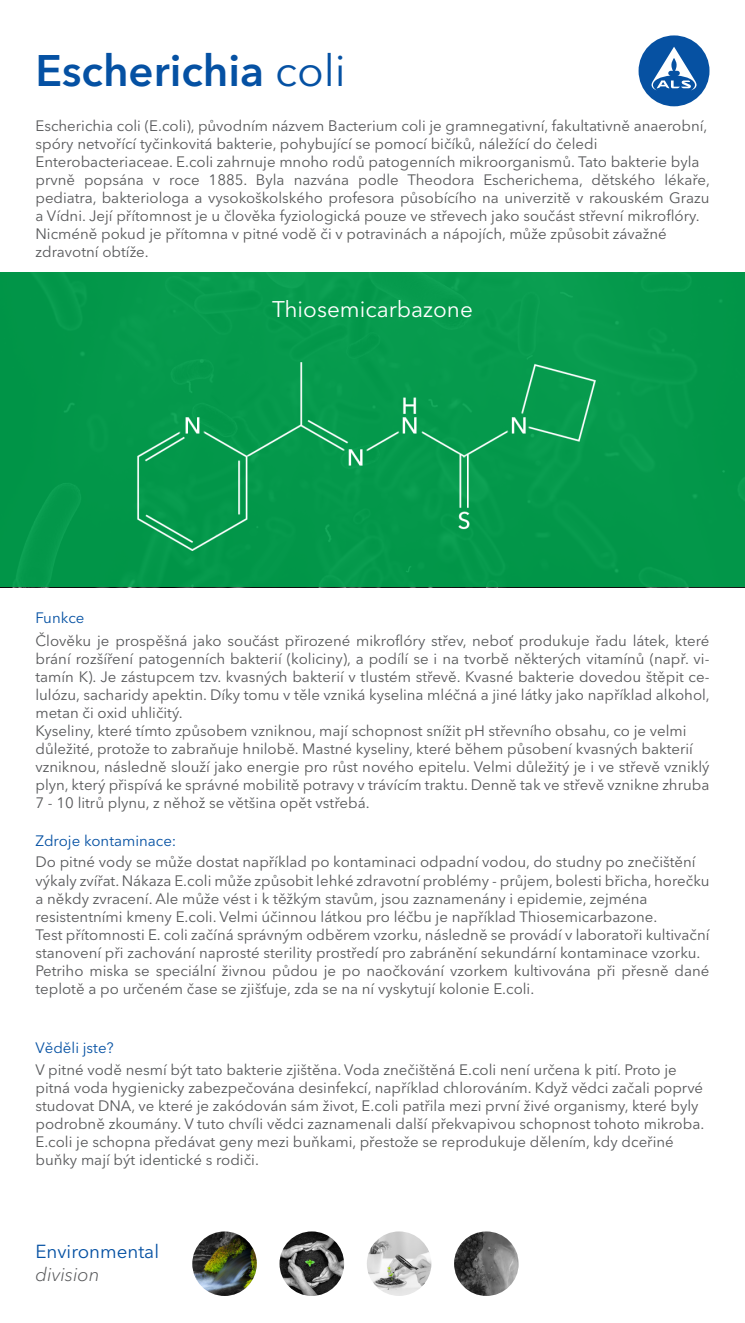
<style>
.page{position:relative;width:745px;height:1323px;background:#fff}
.page>*{position:absolute;margin:0;border:0;box-sizing:border-box;transform-origin:0 0}
.t1{font:600 43.75px "Avenir Next LT Pro";color:#0551a3}
.t2{font:22.5px "Avenir Next LT Pro";color:#fff}
.t3{font:18.75px "Avenir Next LT Pro";color:#0551a3}
.t4{font:italic 300 18.75px "Avenir Next LT Pro";color:#57585a}
.t5{font:15px/18px "Avenir Next LT Pro";color:#57585a;text-align:justify}
.t6{font:15px "Avenir Next LT Pro";color:#0551a3}
.s1{font-weight:400}
</style>
<div class="page">
<div style="left:638px;top:35px;width:71px;height:71px;background:#0651a2;border-radius:50%"></div>
<svg style="left:651px;top:47px;width:45px;height:43px"></svg>
<img style="left:192px;top:1231px;width:65px;height:65px;border-radius:32px">
<img style="left:279px;top:1231px;width:65px;height:65px;border-radius:32px">
<img style="left:366px;top:1231px;width:65px;height:65px;border-radius:32px">
<img style="left:454px;top:1231px;width:64px;height:65px;border-radius:32px">
<div style="left:0;top:273px;width:744px;height:314px;background:#04984b"></div>
<img style="left:36px;top:352px;width:660px;height:215px">
<p class="t1" style="left:35px;top:44px;width:311px">Escherichia <span class="s1">coli</span></p>
<p class="t5" style="left:35px;top:117px;width:673px">Escherichia coli (E.coli), původním názvem Bacterium coli je gramnegativní, fakultativně anaerobní,</p>
<p class="t5" style="left:35px;top:135px;width:563px">spóry netvořící tyčinkovitá bakterie, pohybující se pomocí bičíků, náležící do čeledi</p>
<p class="t5" style="left:35px;top:153px;width:665px">Enterobacteriaceae. E.coli zahrnuje mnoho rodů patogenních mikroorganismů. Tato bakterie byla</p>
<p class="t5" style="left:35px;top:171px;width:675px">prvně popsána v roce 1885. Byla nazvána podle Theodora Escherichema, dětského lékaře, pediatra, bakteriologa a vysokoškolského profesora působícího na univerzitě v rakouském Grazu a Vídni. Její přítomnost je u člověka fyziologická pouze ve střevech jako součást střevní mikroflóry.</p>
<p class="t5" style="left:35px;top:225px;width:632px">Nicméně pokud je přítomna v pitné vodě či v potravinách a nápojích, může způsobit závažné</p>
<p class="t5" style="left:35px;top:243px;width:115px">zdravotní obtíže.</p>
<p class="t6" style="left:35px;top:608px;width:50px">Funkce</p>
<p class="t2" style="left:272px;top:295px;width:202px">Thiosemicarbazone</p>
<p class="t5" style="left:35px;top:631px;width:675px">Člověku je prospěšná jako součást přirozené mikroflóry střev, neboť produkuje řadu látek, které brání rozšíření patogenních bakterií (koliciny), a podílí se i na tvorbě některých vitamínů (např. vi&shy;tamín K). Je zástupcem tzv. kvasných bakterií v tlustém střevě. Kvasné bakterie dovedou štěpit ce&shy;lulózu, sacharidy apektin. Díky tomu v těle vzniká kyselina mléčná a jiné látky jako například alkohol, metan či oxid uhličitý.</p>
<p class="t5" style="left:35px;top:721px;width:652px">Kyseliny, které tímto způsobem vzniknou, mají schopnost snížit pH střevního obsahu, co je velmi</p>
<p class="t5" style="left:35px;top:739px;width:658px">důležité, protože to zabraňuje hnilobě. Mastné kyseliny, které během působení kvasných bakterií</p>
<p class="t5" style="left:35px;top:757px;width:675px">vzniknou, následně slouží jako energie pro růst nového epitelu. Velmi důležitý je i ve střevě vzniklý plyn, který přispívá ke správné mobilitě potravy v trávícím traktu. Denně tak ve střevě vznikne zhruba 7 - 10 litrů plynu, z něhož se většina opět vstřebá.</p>
<p class="t6" style="left:35px;top:832px;width:142px">Zdroje kontaminace:</p>
<p class="t5" style="left:35px;top:853px;width:661px">Do pitné vody se může dostat například po kontaminaci odpadní vodou, do studny po znečištění</p>
<p class="t5" style="left:35px;top:871px;width:675px">výkaly zvířat. Nákaza E.coli může způsobit lehké zdravotní problémy - průjem, bolesti břicha, horečku</p>
<p class="t5" style="left:35px;top:889px;width:613px">a někdy zvracení. Ale může vést i k těžkým stavům, jsou zaznamenány i epidemie, zejména</p>
<p class="t5" style="left:35px;top:907px;width:623px">resistentními kmeny E.coli. Velmi účinnou látkou pro léčbu je například Thiosemicarbazone.</p>
<p class="t5" style="left:35px;top:925px;width:675px">Test přítomnosti E. coli začíná správným odběrem vzorku, následně se provádí v laboratoři kultivační</p>
<p class="t5" style="left:35px;top:943px;width:666px">stanovení při zachování naprosté sterility prostředí pro zabránění sekundární kontaminace vzorku.</p>
<p class="t5" style="left:35px;top:961px;width:675px">Petriho miska se speciální živnou půdou je po naočkování vzorkem kultivována při přesně dané teplotě a po určeném čase se zjišťuje, zda se na ní vyskytují kolonie E.coli.</p>
<p class="t6" style="left:35px;top:1039px;width:80px">Věděli jste?</p>
<p class="t5" style="left:35px;top:1060px;width:642px">V pitné vodě nesmí být tato bakterie zjištěna. Voda znečištěná E.coli není určena k pití. Proto je</p>
<p class="t5" style="left:35px;top:1078px;width:668px">pitná voda hygienicky zabezpečována desinfekcí, například chlorováním. Když vědci začali poprvé</p>
<p class="t5" style="left:35px;top:1096px;width:664px">studovat DNA, ve které je zakódován sám život, E.coli patřila mezi první živé organismy, které byly</p>
<p class="t5" style="left:35px;top:1114px;width:670px">podrobně zkoumány. V tuto chvíli vědci zaznamenali další překvapivou schopnost tohoto mikroba.</p>
<p class="t5" style="left:35px;top:1132px;width:639px">E.coli je schopna předávat geny mezi buňkami, přestože se reprodukuje dělením, kdy dceřiné</p>
<p class="t5" style="left:35px;top:1150px;width:225px">buňky mají být identické s rodiči.</p>
<p class="t3" style="left:35px;top:1240px;width:125px">Environmental</p>
<p class="t4" style="left:35px;top:1263px;width:66px">division</p>
</div>
